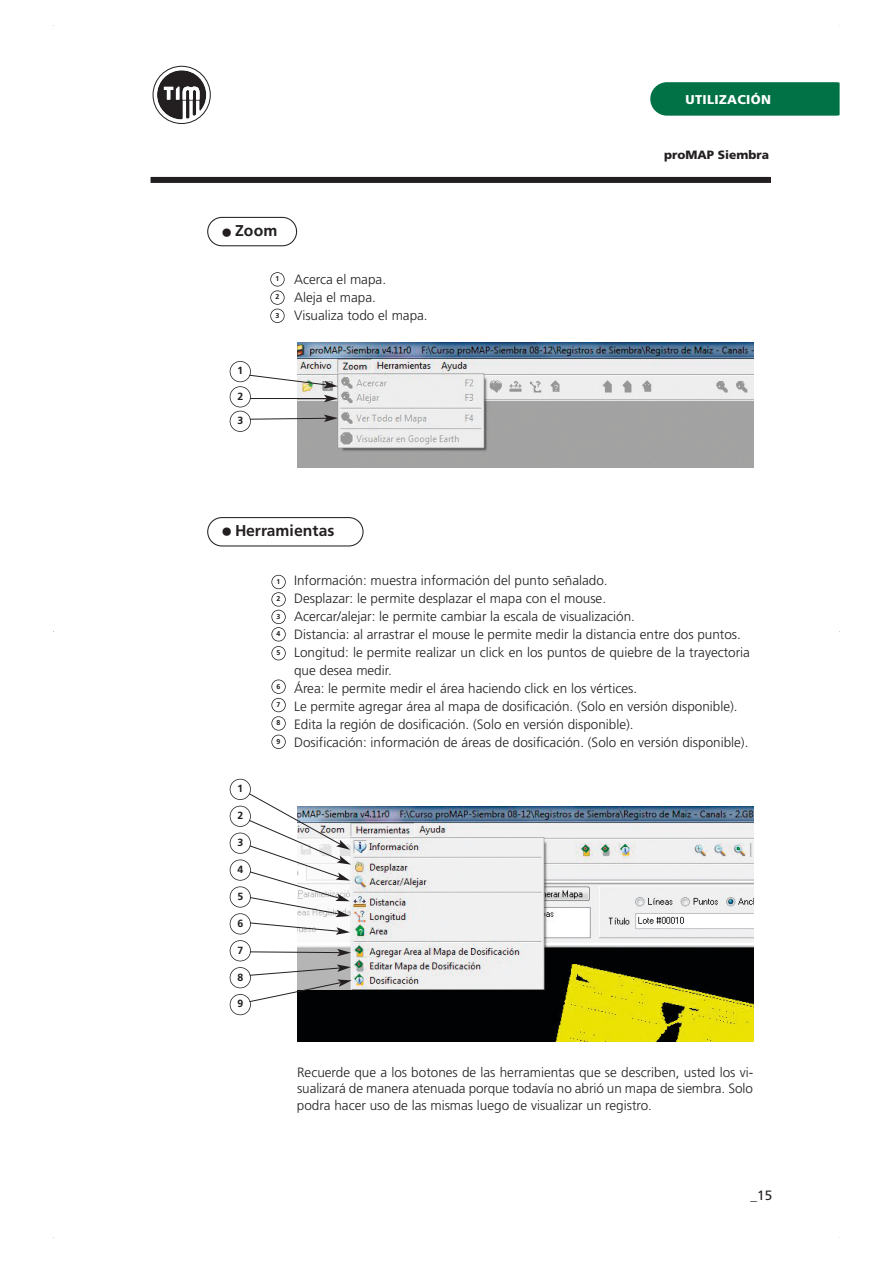
<style>
.page{position:relative;width:893px;height:1263px;background:#fff}
.page>*{position:absolute;margin:0;border:0;box-sizing:border-box;transform-origin:0 0}
.t1{font:700 15.75px "Frutiger";color:#231f20}
.t2{font:300 13.5px/18px "Frutiger";color:#231f20}
.t3{font:13.5px "Frutiger";color:#231f20}
.t4{font:900 12.75px "Frutiger";color:#fff}
.t5{font:900 12px "Frutiger";color:#231f20}
.t6{font:700 10.5px "Frutiger";color:#231f20}
.t7{font:700 7.05px "Frutiger";color:#231f20}
.s1{font-weight:400;font-size:24px}
</style>
<div class="page">
<img style="left:297px;top:343px;width:456px;height:124px">
<svg style="left:153px;top:66px;width:57px;height:57px"></svg>
<div style="left:153px;top:66px;width:58px;height:58px;border:1px solid #231f20;border-radius:50%"></div>
<svg style="left:650px;top:82px;width:190px;height:34px;background:#09774d"></svg>
<div style="left:151px;top:177px;width:620px;height:6px;background:#231f20"></div>
<img style="left:297px;top:807px;width:456px;height:234px">
<svg style="left:207px;top:217px;width:90px;height:29px"></svg>
<svg style="left:207px;top:517px;width:157px;height:29px"></svg>
<div style="left:270px;top:272px;width:15px;height:15px;border:2px solid #231f20;border-radius:50%"></div>
<div style="left:270px;top:290px;width:15px;height:15px;border:2px solid #231f20;border-radius:50%"></div>
<div style="left:270px;top:309px;width:15px;height:14px;border:2px solid #231f20;border-radius:50%"></div>
<div style="left:271px;top:575px;width:15px;height:14px;border:2px solid #231f20;border-radius:50%"></div>
<div style="left:271px;top:592px;width:15px;height:15px;border:2px solid #231f20;border-radius:50%"></div>
<div style="left:271px;top:610px;width:15px;height:14px;border:2px solid #231f20;border-radius:50%"></div>
<div style="left:271px;top:627px;width:15px;height:14px;border:2px solid #231f20;border-radius:50%"></div>
<div style="left:271px;top:646px;width:15px;height:14px;border:2px solid #231f20;border-radius:50%"></div>
<div style="left:271px;top:679px;width:15px;height:15px;border:2px solid #231f20;border-radius:50%"></div>
<div style="left:271px;top:698px;width:15px;height:14px;border:2px solid #231f20;border-radius:50%"></div>
<div style="left:271px;top:716px;width:15px;height:15px;border:2px solid #231f20;border-radius:50%"></div>
<div style="left:271px;top:735px;width:15px;height:14px;border:2px solid #231f20;border-radius:50%"></div>
<svg style="left:247px;top:374px;width:91px;height:14px"></svg>
<hr style="left:248px;top:398px;width:79px;height:1px;background:#231f20">
<svg style="left:324px;top:395px;width:14px;height:7px"></svg>
<svg style="left:249px;top:415px;width:89px;height:7px"></svg>
<div style="left:230px;top:362px;width:20px;height:19px;background:#fff;border-radius:50%"></div>
<div style="left:230px;top:361px;width:21px;height:21px;border:2px solid #231f20;border-radius:50%"></div>
<div style="left:230px;top:386px;width:21px;height:21px;border:2px solid #231f20;border-radius:50%"></div>
<div style="left:230px;top:411px;width:21px;height:21px;border:2px solid #231f20;border-radius:50%"></div>
<div style="left:286px;top:838px;width:66px;height:151px;background:#fff;opacity:.71"></div>
<svg style="left:244px;top:793px;width:107px;height:142px"></svg>
<div style="left:230px;top:779px;width:20px;height:20px;background:#fff;border-radius:50%"></div>
<div style="left:230px;top:779px;width:21px;height:21px;border:2px solid #231f20;border-radius:50%"></div>
<div style="left:230px;top:806px;width:20px;height:20px;background:#fff;border-radius:50%"></div>
<div style="left:230px;top:806px;width:21px;height:21px;border:2px solid #231f20;border-radius:50%"></div>
<div style="left:230px;top:833px;width:20px;height:20px;background:#fff;border-radius:50%"></div>
<div style="left:230px;top:832px;width:21px;height:22px;border:2px solid #231f20;border-radius:50%"></div>
<div style="left:230px;top:860px;width:20px;height:20px;background:#fff;border-radius:50%"></div>
<div style="left:230px;top:859px;width:21px;height:22px;border:2px solid #231f20;border-radius:50%"></div>
<div style="left:230px;top:887px;width:20px;height:20px;background:#fff;border-radius:50%"></div>
<div style="left:230px;top:886px;width:21px;height:21px;border:2px solid #231f20;border-radius:50%"></div>
<div style="left:230px;top:914px;width:20px;height:20px;background:#fff;border-radius:50%"></div>
<div style="left:230px;top:913px;width:21px;height:21px;border:2px solid #231f20;border-radius:50%"></div>
<svg style="left:250px;top:949px;width:101px;height:7px"></svg>
<div style="left:230px;top:940px;width:21px;height:21px;border:2px solid #231f20;border-radius:50%"></div>
<div style="left:230px;top:967px;width:21px;height:21px;border:2px solid #231f20;border-radius:50%"></div>
<svg style="left:244px;top:964px;width:108px;height:39px"></svg>
<div style="left:230px;top:995px;width:20px;height:19px;background:#fff;border-radius:50%"></div>
<div style="left:230px;top:994px;width:21px;height:21px;border:2px solid #231f20;border-radius:50%"></div>
<p class="t4" style="left:686px;top:92px;width:87px">UTILIZACIÓN</p>
<p class="t1" style="left:221px;top:222px;width:58px"><span class="s1">•</span> Zoom</p>
<p class="t7" style="left:275px;top:275px;width:5px">1</p>
<p class="t7" style="left:275px;top:293px;width:5px">2</p>
<p class="t7" style="left:275px;top:311px;width:5px">3</p>
<p class="t2" style="left:294px;top:270px;width:135px">Acerca el mapa.<br>Aleja el mapa.<br>Visualiza todo el mapa.</p>
<p class="t6" style="left:237px;top:365px;width:7px">1</p>
<p class="t6" style="left:237px;top:390px;width:7px">2</p>
<p class="t6" style="left:237px;top:414px;width:7px">3</p>
<p class="t1" style="left:221px;top:522px;width:115px"><span class="s1">•</span> Herramientas</p>
<p class="t5" style="left:664px;top:148px;width:106px">proMAP Siembra</p>
<p class="t6" style="left:237px;top:782px;width:7px">1</p>
<p class="t6" style="left:237px;top:809px;width:7px">2</p>
<p class="t6" style="left:237px;top:836px;width:7px">3</p>
<p class="t6" style="left:237px;top:863px;width:7px">4</p>
<p class="t6" style="left:237px;top:890px;width:7px">5</p>
<p class="t6" style="left:237px;top:917px;width:7px">6</p>
<p class="t6" style="left:237px;top:944px;width:7px">7</p>
<p class="t6" style="left:237px;top:971px;width:7px">8</p>
<p class="t6" style="left:237px;top:998px;width:7px">9</p>
<p class="t7" style="left:277px;top:577px;width:5px">1</p>
<p class="t7" style="left:277px;top:595px;width:5px">2</p>
<p class="t7" style="left:277px;top:612px;width:5px">3</p>
<p class="t7" style="left:277px;top:630px;width:5px">4</p>
<p class="t7" style="left:277px;top:649px;width:5px">5</p>
<p class="t7" style="left:277px;top:682px;width:5px">6</p>
<p class="t7" style="left:277px;top:700px;width:5px">7</p>
<p class="t7" style="left:277px;top:719px;width:5px">8</p>
<p class="t7" style="left:277px;top:737px;width:5px">9</p>
<p class="t2" style="left:294px;top:571px;width:457px">Información: muestra información del punto señalado.<br>Desplazar: le permite desplazar el mapa con el mouse.<br>Acercar/alejar: le permite cambiar la escala de visualización.<br>Distancia: al arrastrar el mouse le permite medir la distancia entre dos puntos.<br>Longitud: le permite realizar un click en los puntos de quiebre de la trayectoria que desea medir.<br>Área: le permite medir el área haciendo click en los vértices.<br>Le permite agregar área al mapa de dosificación. (Solo en versión disponible).<br>Edita la región de dosificación. (Solo en versión disponible).<br>Dosificación: información de áreas de dosificación. (Solo en versión disponible).</p>
<p class="t2" style="left:297px;top:1064px;width:458px;line-height:16.5px;text-align:justify">Recuerde que a los botones de las herramientas que se describen, usted los vi&shy;sualizará de manera atenuada porque todavía no abrió un mapa de siembra. Solo podra hacer uso de las mismas luego de visualizar un registro.</p>
<p class="t3" style="left:750px;top:1187px;width:23px">_15</p>
</div>
